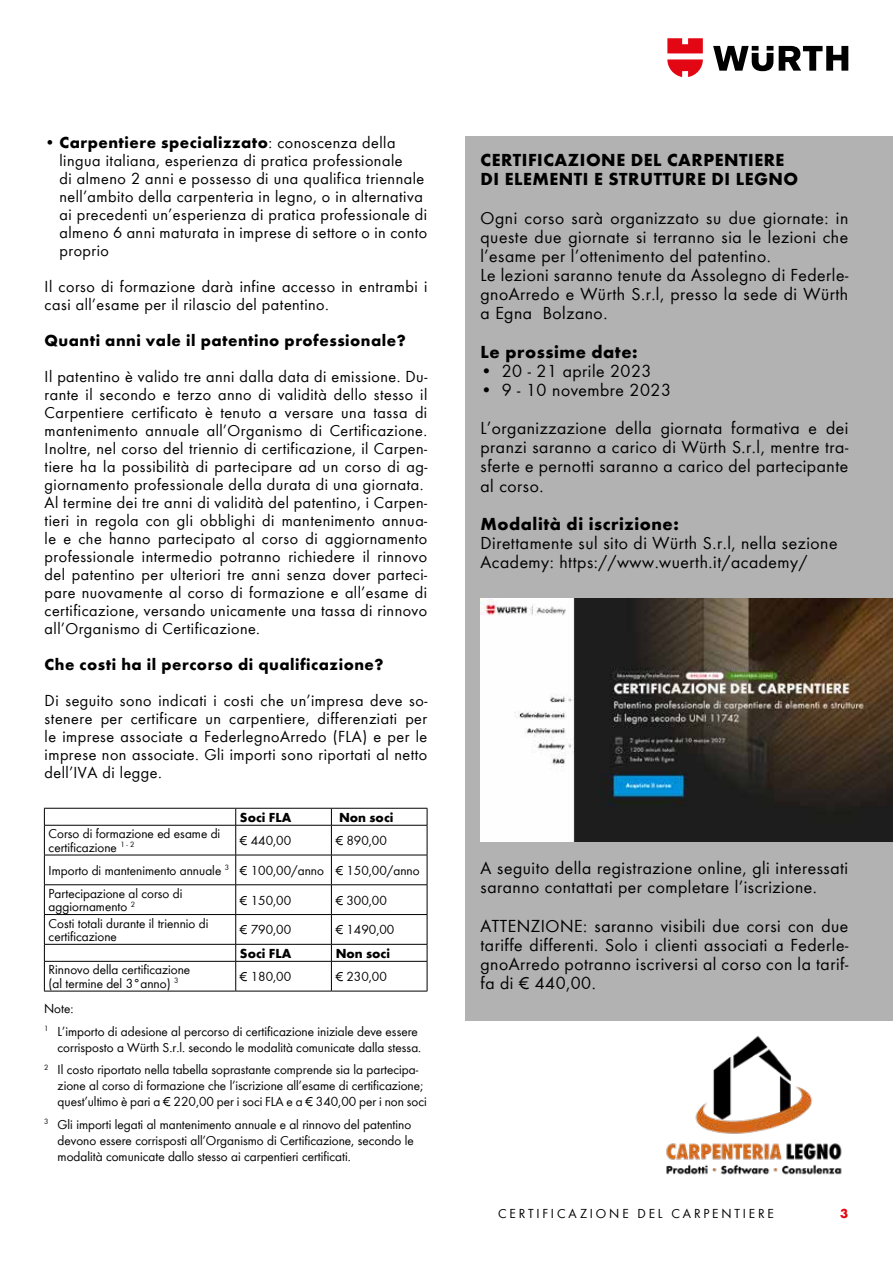
<style>
.page{position:relative;width:893px;height:1263px;background:#fff}
.page>*{position:absolute;margin:0;border:0;box-sizing:border-box;transform-origin:0 0}
.t1{font:18px/19.2px "Wuerth Global";letter-spacing:.03em;color:#000}
.t2{font:700 18px/19.2px "Wuerth Global";letter-spacing:.03em;color:#000}
.t3{font:16.5px/18px "Wuerth Global";letter-spacing:.03em;color:#000}
.t4{font:700 16.5px "Wuerth Global";letter-spacing:.03em;color:#000}
.t5{font:13.5px/13.5px "Wuerth Global";color:#000}
.t6{font:13.5px "Wuerth Global";letter-spacing:.21em;color:#000}
.t7{font:700 13.5px "Wuerth Global";color:#000}
.t8{font:700 13.5px "Wuerth Global";color:#e30613}
.s1{font-weight:700}
</style>
<div class="page">
<svg style="left:713px;top:46px;width:135px;height:25px"></svg>
<svg style="left:667px;top:38px;width:36px;height:39px"></svg>
<hr style="left:44px;top:808px;width:192px;height:1px;background:#000">
<svg style="left:44px;top:808px;width:1px;height:17px"></svg>
<hr style="left:236px;top:808px;width:95px;height:1px;background:#000">
<svg style="left:235px;top:808px;width:1px;height:17px"></svg>
<hr style="left:331px;top:808px;width:96px;height:1px;background:#000">
<svg style="left:331px;top:808px;width:1px;height:17px"></svg>
<svg style="left:427px;top:808px;width:1px;height:17px"></svg>
<hr style="left:44px;top:825px;width:192px;height:1px;background:#000">
<hr style="left:44px;top:825px;width:1px;height:30px;background:#000">
<hr style="left:236px;top:825px;width:95px;height:1px;background:#000">
<hr style="left:235px;top:825px;width:1px;height:30px;background:#000">
<hr style="left:331px;top:825px;width:96px;height:1px;background:#000">
<hr style="left:331px;top:825px;width:1px;height:30px;background:#000">
<hr style="left:427px;top:825px;width:1px;height:30px;background:#000">
<hr style="left:44px;top:855px;width:192px;height:1px;background:#000">
<hr style="left:236px;top:855px;width:95px;height:1px;background:#000">
<hr style="left:331px;top:855px;width:96px;height:1px;background:#000">
<hr style="left:44px;top:884px;width:192px;height:1px;background:#000">
<hr style="left:236px;top:884px;width:95px;height:1px;background:#000">
<hr style="left:331px;top:884px;width:96px;height:1px;background:#000">
<hr style="left:44px;top:914px;width:192px;height:1px;background:#000">
<hr style="left:236px;top:914px;width:95px;height:1px;background:#000">
<hr style="left:331px;top:914px;width:96px;height:1px;background:#000">
<hr style="left:44px;top:944px;width:192px;height:1px;background:#000">
<svg style="left:44px;top:855px;width:1px;height:106px"></svg>
<hr style="left:236px;top:944px;width:95px;height:1px;background:#000">
<svg style="left:235px;top:855px;width:1px;height:106px"></svg>
<hr style="left:331px;top:944px;width:96px;height:1px;background:#000">
<svg style="left:331px;top:855px;width:1px;height:106px"></svg>
<svg style="left:427px;top:855px;width:1px;height:106px"></svg>
<hr style="left:44px;top:961px;width:192px;height:1px;background:#000">
<hr style="left:44px;top:961px;width:1px;height:30px;background:#000">
<hr style="left:236px;top:961px;width:95px;height:1px;background:#000">
<hr style="left:235px;top:961px;width:1px;height:30px;background:#000">
<hr style="left:331px;top:961px;width:96px;height:1px;background:#000">
<hr style="left:331px;top:961px;width:1px;height:30px;background:#000">
<hr style="left:427px;top:961px;width:1px;height:30px;background:#000">
<hr style="left:44px;top:991px;width:192px;height:1px;background:#000">
<hr style="left:236px;top:991px;width:95px;height:1px;background:#000">
<hr style="left:331px;top:991px;width:96px;height:1px;background:#000">
<div style="left:466px;top:136px;width:427px;height:884px;background:#b3b2b2"></div>
<img style="left:480px;top:599px;width:413px;height:242px">
<img style="left:666px;top:1035px;width:176px;height:140px">
<p class="t3" style="left:60px;top:133px;width:369px;text-indent:-15px">• <span class="s1">Carpentiere specializzato</span>: conoscenza della lingua italiana, esperienza di pratica professionale<br>di almeno 2 anni e possesso di una qualifica triennale nell’ambito della carpenteria in legno, o in alternativa ai precedenti un’esperienza di pratica professionale di almeno 6 anni maturata in imprese di settore o in conto proprio</p>
<p class="t3" style="left:45px;top:277px;width:384px">Il corso di formazione darà infine accesso in entrambi i casi all’esame per il rilascio del patentino.</p>
<p class="t4" style="left:45px;top:331px;width:363px">Quanti anni vale il patentino professionale?</p>
<p class="t3" style="left:45px;top:367px;width:384px">Il patentino è valido tre anni dalla data di emissione. Du&shy;rante il secondo e terzo anno di validità dello stesso il Carpentiere certificato è tenuto a versare una tassa di mantenimento annuale all’Organismo di Certificazione.<br>Inoltre, nel corso del triennio di certificazione, il Carpen&shy;tiere ha la possibilità di partecipare ad un corso di ag&shy;giornamento professionale della durata di una giornata.<br>Al termine dei tre anni di validità del patentino, i Carpen&shy;tieri in regola con gli obblighi di mantenimento annua&shy;le e che hanno partecipato al corso di aggiornamento professionale intermedio potranno richiedere il rinnovo del patentino per ulteriori tre anni senza dover parteci&shy;pare nuovamente al corso di formazione e all’esame di certificazione, versando unicamente una tassa di rinnovo all’Organismo di Certificazione.</p>
<p class="t4" style="left:45px;top:655px;width:340px">Che costi ha il percorso di qualificazione?</p>
<p class="t3" style="left:45px;top:692px;width:384px;text-align:justify">Di seguito sono indicati i costi che un’impresa deve so&shy;stenere per certificare un carpentiere, differenziati per le imprese associate a FederlegnoArredo (FLA) e per le imprese non associate. Gli importi sono riportati al netto dell’IVA di legge.</p>
<p class="t7" style="left:240px;top:809px;width:53px">Soci FLA</p>
<p class="t7" style="left:339px;top:809px;width:56px">Non soci</p>
<p class="t5" style="left:49px;top:827px;width:173px">Corso di formazione ed esame di certificazione <sup>1</sup> <sup>-</sup> <sup>2</sup></p>
<p class="t5" style="left:240px;top:834px;width:53px">€ 440,00</p>
<p class="t5" style="left:336px;top:834px;width:53px">€ 890,00</p>
<p class="t5" style="left:49px;top:859px;width:372px;line-height:23px">Importo di mantenimento annuale <sup>3</sup> € 100,00/anno € 150,00/anno<br>Partecipazione al corso di</p>
<p class="t5" style="left:49px;top:900px;width:88px">aggiornamento <sup>2</sup></p>
<p class="t5" style="left:240px;top:893px;width:53px">€ 150,00</p>
<p class="t5" style="left:336px;top:893px;width:53px">€ 300,00</p>
<p class="t5" style="left:49px;top:916px;width:161px">Costi totali durante il triennio di certificazione</p>
<p class="t5" style="left:240px;top:923px;width:53px">€ 790,00</p>
<p class="t5" style="left:336px;top:923px;width:60px">€ 1490,00</p>
<p class="t7" style="left:240px;top:945px;width:53px">Soci FLA</p>
<p class="t7" style="left:336px;top:945px;width:56px">Non soci</p>
<p class="t5" style="left:49px;top:963px;width:143px">Rinnovo della certificazione (al termine del 3°anno) <sup>3</sup></p>
<p class="t5" style="left:240px;top:970px;width:53px">€ 180,00</p>
<p class="t5" style="left:336px;top:970px;width:53px">€ 230,00</p>
<p class="t5" style="left:44px;top:998px;width:375px;line-height:22.2px">Note:<br><sup>1</sup> L’importo di adesione al percorso di certificazione iniziale deve essere</p>
<p class="t5" style="left:44px;top:1036px;width:379px;line-height:22.2px;text-align:right">corrisposto a Würth S.r.l. secondo le modalità comunicate dalla stessa.<br><sup>2</sup> Il costo riportato nella tabella soprastante comprende sia la partecipa-</p>
<p class="t5" style="left:58px;top:1077px;width:371px;line-height:16.2px">zione al corso di formazione che l’iscrizione all’esame di certificazione; quest’ultimo è pari a € 220,00 per i soci FLA e a € 340,00 per i non soci</p>
<p class="t5" style="left:58px;top:1116px;width:358px;line-height:16.2px;text-indent:-13px"><sup>3</sup> Gli importi legati al mantenimento annuale e al rinnovo del patentino devono essere corrisposti all’Organismo di Certificazione, secondo le modalità comunicate dallo stesso ai carpentieri certificati.</p>
<p class="t2" style="left:480px;top:150px;width:319px">CERTIFICAZIONE DEL CARPENTIERE<br>DI ELEMENTI E STRUTTURE DI LEGNO</p>
<p class="t1" style="left:480px;top:208px;width:369px">Ogni corso sarà organizzato su due giornate: in queste due giornate si terranno sia le lezioni che l’esame per l’ottenimento del patentino.<br>Le lezioni saranno tenute da Assolegno di Federle&shy;gnoArredo e Würth S.r.l, presso la sede di Würth a Egna Bolzano.</p>
<p class="t2" style="left:480px;top:342px;width:159px">Le prossime date:</p>
<p class="t1" style="left:480px;top:361px;width:173px">• 20 - 21 aprile 2023</p>
<p class="t1" style="left:480px;top:371px;width:369px;line-height:38.2px">• 9 - 10 novembre 2023<br>L’organizzazione della giornata formativa e dei</p>
<p class="t1" style="left:480px;top:437px;width:369px;text-align:justify">pranzi saranno a carico di Würth S.r.l, mentre tra&shy;sferte e pernotti saranno a carico del partecipante al corso.</p>
<p class="t2" style="left:480px;top:514px;width:200px">Modalità di iscrizione:</p>
<p class="t1" style="left:480px;top:533px;width:358px">Direttamente sul sito di Würth S.r.l, nella sezione<br>Academy: https://www.wuerth.it/academy/</p>
<p class="t1" style="left:480px;top:858px;width:369px">A seguito della registrazione online, gli interessati saranno contattati per completare l’iscrizione.</p>
<p class="t1" style="left:480px;top:916px;width:369px;text-align:justify">ATTENZIONE: saranno visibili due corsi con due tariffe differenti. Solo i clienti associati a Federle&shy;gnoArredo potranno iscriversi al corso con la tarif&shy;fa di € 440,00.</p>
<p class="t6" style="left:498px;top:1206px;width:277px">CERTIFICAZIONE DEL CARPENTIERE</p>
<p class="t8" style="left:840px;top:1206px;width:10px">3</p>
</div>
